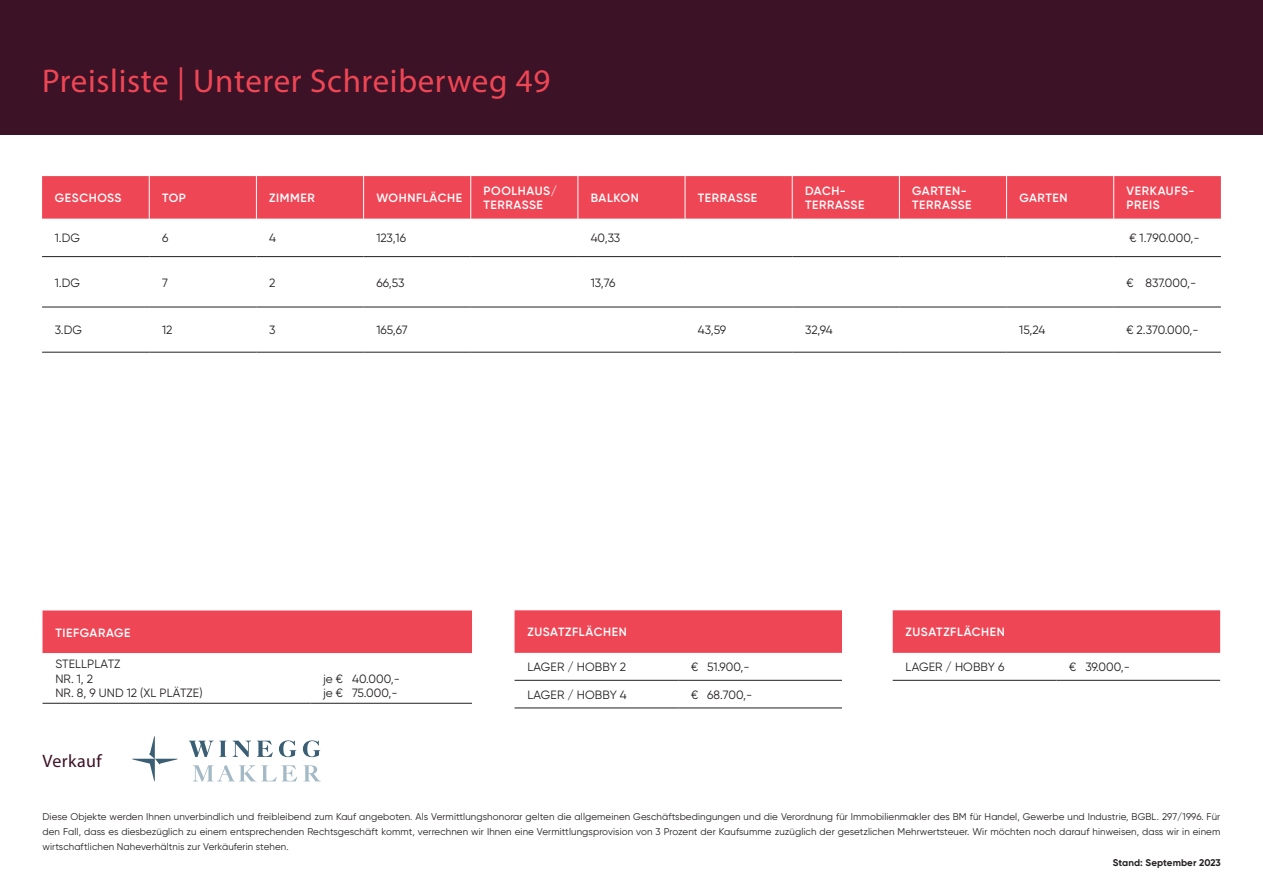
<style>
.page{position:relative;width:1263px;height:893px;background:#fff}
.page>*{position:absolute;margin:0;border:0;box-sizing:border-box;transform-origin:0 0}
.t1{font:33px "Myriad Pro";letter-spacing:.02em;color:#ef4655}
.t2{font:18px "Myriad Pro";letter-spacing:.02em;color:#3c1226}
.t3{font:12px "Gilroy";color:#231f20}
.t4{font:600 12px/14.4px "Gilroy";letter-spacing:.05em;color:#fff}
.t5{font:9.75px/15px "Gilroy";letter-spacing:.01em;color:#231f20;text-align:justify}
.t6{font:700 9.75px "Gilroy";letter-spacing:.01em;color:#231f20}
</style>
<div class="page">
<svg style="left:132px;top:736px;width:46px;height:45px"></svg>
<svg style="left:189px;top:740px;width:131px;height:17px"></svg>
<svg style="left:193px;top:765px;width:127px;height:16px"></svg>
<div style="left:514px;top:610px;width:328px;height:43px;background:#ef4655"></div>
<hr style="left:514px;top:680px;width:164px;height:1px;background:#231f20">
<hr style="left:678px;top:680px;width:164px;height:1px;background:#231f20">
<hr style="left:514px;top:708px;width:164px;height:1px;background:#231f20">
<hr style="left:678px;top:708px;width:164px;height:1px;background:#231f20">
<div style="left:893px;top:610px;width:327px;height:43px;background:#ef4655"></div>
<hr style="left:893px;top:680px;width:163px;height:1px;background:#231f20">
<hr style="left:1056px;top:680px;width:164px;height:1px;background:#231f20">
<div style="left:0;top:0;width:1263px;height:135px;background:#3c1226"></div>
<div style="left:42px;top:176px;width:1179px;height:43px;background:#ef4655"></div>
<hr style="left:42px;top:256px;width:107px;height:1px;background:#231f20">
<hr style="left:149px;top:256px;width:107px;height:1px;background:#231f20">
<hr style="left:256px;top:256px;width:108px;height:1px;background:#231f20">
<hr style="left:364px;top:256px;width:107px;height:1px;background:#231f20">
<hr style="left:471px;top:256px;width:107px;height:1px;background:#231f20">
<hr style="left:578px;top:256px;width:107px;height:1px;background:#231f20">
<hr style="left:685px;top:256px;width:107px;height:1px;background:#231f20">
<hr style="left:792px;top:256px;width:107px;height:1px;background:#231f20">
<hr style="left:899px;top:256px;width:107px;height:1px;background:#231f20">
<hr style="left:1006px;top:256px;width:108px;height:1px;background:#231f20">
<hr style="left:1114px;top:256px;width:107px;height:1px;background:#231f20">
<hr style="left:149px;top:176px;width:1px;height:43px;background:#fff">
<hr style="left:256px;top:176px;width:1px;height:43px;background:#fff">
<hr style="left:363px;top:176px;width:1px;height:43px;background:#fff">
<hr style="left:470px;top:176px;width:1px;height:43px;background:#fff">
<hr style="left:577px;top:176px;width:1px;height:43px;background:#fff">
<hr style="left:685px;top:176px;width:1px;height:43px;background:#fff">
<hr style="left:792px;top:176px;width:1px;height:43px;background:#fff">
<hr style="left:899px;top:176px;width:1px;height:43px;background:#fff">
<hr style="left:1006px;top:176px;width:1px;height:43px;background:#fff">
<hr style="left:1113px;top:176px;width:1px;height:43px;background:#fff">
<hr style="left:42px;top:307px;width:107px;height:1px;background:#231f20">
<hr style="left:149px;top:307px;width:107px;height:1px;background:#231f20">
<hr style="left:256px;top:307px;width:108px;height:1px;background:#231f20">
<hr style="left:364px;top:307px;width:107px;height:1px;background:#231f20">
<hr style="left:471px;top:307px;width:107px;height:1px;background:#231f20">
<hr style="left:578px;top:307px;width:107px;height:1px;background:#231f20">
<hr style="left:685px;top:307px;width:107px;height:1px;background:#231f20">
<hr style="left:792px;top:307px;width:107px;height:1px;background:#231f20">
<hr style="left:899px;top:307px;width:107px;height:1px;background:#231f20">
<hr style="left:1006px;top:307px;width:108px;height:1px;background:#231f20">
<hr style="left:1114px;top:307px;width:107px;height:1px;background:#231f20">
<hr style="left:42px;top:352px;width:107px;height:1px;background:#231f20">
<hr style="left:149px;top:352px;width:107px;height:1px;background:#231f20">
<hr style="left:256px;top:352px;width:108px;height:1px;background:#231f20">
<hr style="left:364px;top:352px;width:107px;height:1px;background:#231f20">
<hr style="left:471px;top:352px;width:107px;height:1px;background:#231f20">
<hr style="left:578px;top:352px;width:107px;height:1px;background:#231f20">
<hr style="left:685px;top:352px;width:107px;height:1px;background:#231f20">
<hr style="left:792px;top:352px;width:107px;height:1px;background:#231f20">
<hr style="left:899px;top:352px;width:107px;height:1px;background:#231f20">
<hr style="left:1006px;top:352px;width:108px;height:1px;background:#231f20">
<hr style="left:1114px;top:352px;width:107px;height:1px;background:#231f20">
<div style="left:43px;top:610px;width:429px;height:43px;background:#ef4655"></div>
<hr style="left:43px;top:703px;width:267px;height:1px;background:#231f20">
<hr style="left:310px;top:703px;width:162px;height:1px;background:#231f20">
<p class="t1" style="left:42px;top:61px;width:510px">Preisliste | Unterer Schreiberweg 49</p>
<p class="t4" style="left:55px;top:191px;width:68px">GESCHOSS</p>
<p class="t4" style="left:162px;top:191px;width:25px">TOP</p>
<p class="t4" style="left:269px;top:191px;width:47px">ZIMMER</p>
<p class="t4" style="left:376px;top:191px;width:87px">WOHNFLÄCHE</p>
<p class="t4" style="left:484px;top:183px;width:75px">POOLHAUS/<br>TERRASSE</p>
<p class="t4" style="left:591px;top:191px;width:50px">BALKON</p>
<p class="t4" style="left:698px;top:191px;width:61px">TERRASSE</p>
<p class="t4" style="left:805px;top:183px;width:43px">DACH-</p>
<p class="t4" style="left:805px;top:198px;width:61px">TERRASSE</p>
<p class="t4" style="left:912px;top:183px;width:56px">GARTEN-</p>
<p class="t4" style="left:912px;top:198px;width:61px">TERRASSE</p>
<p class="t4" style="left:1019px;top:191px;width:50px">GARTEN</p>
<p class="t4" style="left:1126px;top:183px;width:70px">VERKAUFS-<br>PREIS</p>
<p class="t3" style="left:55px;top:231px;width:27px">1.DG</p>
<p class="t3" style="left:162px;top:231px;width:8px">6</p>
<p class="t3" style="left:269px;top:231px;width:8px">4</p>
<p class="t3" style="left:376px;top:231px;width:31px">123,16</p>
<p class="t3" style="left:591px;top:231px;width:31px">40,33</p>
<p class="t3" style="left:1129px;top:231px;width:72px">€ 1.790.000,-</p>
<p class="t3" style="left:55px;top:275px;width:27px">1.DG</p>
<p class="t3" style="left:162px;top:275px;width:7px">7</p>
<p class="t3" style="left:269px;top:275px;width:8px">2</p>
<p class="t3" style="left:376px;top:275px;width:30px">66,53</p>
<p class="t3" style="left:591px;top:275px;width:26px">13,76</p>
<p class="t3" style="left:1126px;top:275px;width:71px">€ 837.000,-</p>
<p class="t3" style="left:55px;top:323px;width:29px">3.DG</p>
<p class="t3" style="left:162px;top:323px;width:12px">12</p>
<p class="t3" style="left:269px;top:323px;width:8px">3</p>
<p class="t3" style="left:376px;top:323px;width:33px">165,67</p>
<p class="t3" style="left:698px;top:323px;width:30px">43,59</p>
<p class="t3" style="left:805px;top:323px;width:29px">32,94</p>
<p class="t3" style="left:1019px;top:323px;width:28px">15,24</p>
<p class="t3" style="left:1126px;top:323px;width:74px">€ 2.370.000,-</p>
<p class="t4" style="left:55px;top:625px;width:77px">TIEFGARAGE</p>
<p class="t3" style="left:55px;top:657px;width:67px">STELLPLATZ</p>
<p class="t3" style="left:55px;top:671px;width:39px">NR. 1, 2</p>
<p class="t3" style="left:55px;top:686px;width:149px">NR. 8, 9 UND 12 (XL PLÄTZE)</p>
<p class="t2" style="left:43px;top:749px;width:61px">Verkauf</p>
<p class="t3" style="left:323px;top:671px;width:78px">je € 40.000,-</p>
<p class="t3" style="left:323px;top:686px;width:76px">je € 75.000,-</p>
<p class="t4" style="left:527px;top:625px;width:101px">ZUSATZFLÄCHEN</p>
<p class="t3" style="left:527px;top:660px;width:100px">LAGER / HOBBY 2</p>
<p class="t3" style="left:691px;top:660px;width:60px">€ 51.900,-</p>
<p class="t3" style="left:527px;top:687px;width:101px">LAGER / HOBBY 4</p>
<p class="t3" style="left:691px;top:687px;width:63px">€ 68.700,-</p>
<p class="t4" style="left:905px;top:625px;width:101px">ZUSATZFLÄCHEN</p>
<p class="t3" style="left:905px;top:660px;width:100px">LAGER / HOBBY 6</p>
<p class="t3" style="left:1069px;top:660px;width:62px">€ 39.000,-</p>
<p class="t5" style="left:43px;top:809px;width:1179px">Diese Objekte werden Ihnen unverbindlich und freibleibend zum Kauf angeboten. Als Vermittlungshonorar gelten die allgemeinen Geschäftsbedingungen und die Verordnung für Immobilienmakler des BM für Handel, Gewerbe und Industrie, BGBL. 297/1996. Für den Fall, dass es diesbezüglich zu einem entsprechenden Rechtsgeschäft kommt, verrechnen wir Ihnen eine Vermittlungsprovision von 3 Prozent der Kaufsumme zuzüglich der gesetzlichen Mehrwertsteuer. Wir möchten noch darauf hinweisen, dass wir in einem wirtschaftlichen Naheverhältnis zur Verkäuferin stehen.</p>
<p class="t6" style="left:1113px;top:856px;width:110px">Stand: September 2023</p>
</div>
